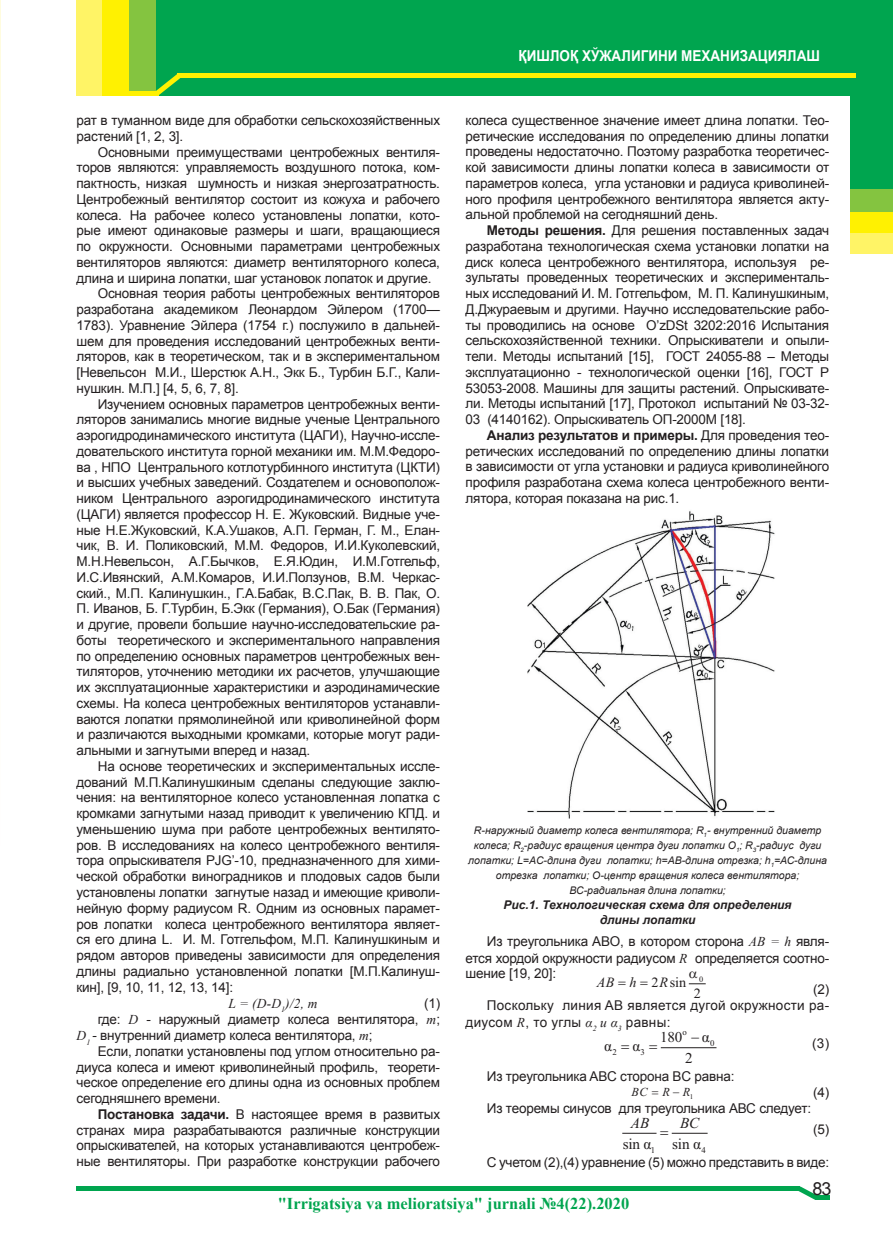
<style>
.page{position:relative;width:893px;height:1259px;background:#fff}
.page>*{position:absolute;margin:0;border:0;box-sizing:border-box;transform-origin:0 0}
.t1{font:18px "Arial";color:#231f20}
.t2{font:700 16.5px "Times New Roman";color:#00a54f}
.t3{font:15.15px "Times New Roman";letter-spacing:-.005em;color:#231f20}
.t4{font:italic 15.15px "Times New Roman";color:#231f20}
.OSN{font:700 15px "Arial";color:#fff;scale:.9 1}
.t5{font:15px "Times New Roman";color:#231f20}
.t6{font:14.25px "Times New Roman";color:#231f20}
.t7{font:italic 14.25px "Times New Roman";color:#231f20}
.t8{font:13.5px/15.8px "Arial";letter-spacing:-.015em;color:#231f20;text-align:justify}
.t9{font:13.5px/16.2px "Arial";letter-spacing:.02em;color:#231f20}
.t10{font:italic 13.5px "Times New Roman";color:#231f20}
.t11{font:italic 12.3px "Times New Roman";color:#231f20}
.t12{font:italic 700 12px "Arial";color:#231f20}
.t13{font:italic 10.5px/15px "Arial";color:#231f20;text-align:center}
.t14{font:8.85px "Times New Roman";color:#231f20}
.t15{font:8.7px "Times New Roman";color:#231f20}
.s1{font-family:"Times New Roman";font-style:italic}
.s2{font-weight:700}
</style>
<div class="page">
<svg style="left:0;top:0;width:1px;height:589px"></svg>
<img style="left:527px;top:511px;width:248px;height:308px">
<hr style="left:661px;top:1047px;width:55px;height:1px;background:#231f20">
<hr style="left:622px;top:1133px;width:34px;height:1px;background:#231f20">
<hr style="left:672px;top:1133px;width:36px;height:1px;background:#231f20">
<div style="left:77px;top:0;width:428px;height:96px;background:#fff466"></div>
<div style="left:103px;top:0;width:432px;height:96px;background:#fff101"></div>
<div style="left:130px;top:0;width:586px;height:96px;background:#84c440"></div>
<div style="left:156px;top:0;width:737px;height:96px;background:#00a54f"></div>
<div style="left:851px;top:159px;width:42px;height:95px;background:#fff466"></div>
<div style="left:851px;top:159px;width:42px;height:73px;background:#fff101"></div>
<div style="left:851px;top:159px;width:42px;height:53px;background:#84c440"></div>
<div style="left:851px;top:94px;width:42px;height:95px;background:#00a54f"></div>
<hr style="left:178px;top:74px;width:678px;height:4px;background:#fff101">
<div style="left:129px;top:91px;width:29px;height:5px;background:#fff101"></div>
<svg style="left:156px;top:74px;width:25px;height:22px"></svg>
<div style="left:76px;top:1186px;width:724px;height:5px;background:#00a54f"></div>
<hr style="left:815px;top:1195px;width:14px;height:4px;background:#00a54f">
<svg style="left:798px;top:1186px;width:19px;height:13px"></svg>
<svg style="left:689px;top:983px;width:17px;height:1px"></svg>
<p class="OSN" style="left:519px;top:45px;width:336px">ҚИШЛОҚ ХЎЖАЛИГИНИ МЕХАНИЗАЦИЯЛАШ</p>
<p class="t8" style="left:77px;top:112px;width:365px">рат в туманном виде для обработки сельскохозяйственных растений [1, 2, 3].</p>
<p class="t8" style="left:77px;top:144px;width:365px;text-indent:21px">Основными преимуществами центробежных вентиля&shy;торов являются: управляемость воздушного потока, ком&shy;пактность, низкая шумность и низкая энергозатратность.<br>Центробежный вентилятор состоит из кожуха и рабочего колеса. На рабочее колесо установлены лопатки, кото&shy;рые имеют одинаковые размеры и шаги, вращающиеся по окружности. Основными параметрами центробежных вентиляторов являются: диаметр вентиляторного колеса, длина и ширина лопатки, шаг установок лопаток и другие.</p>
<p class="t8" style="left:77px;top:285px;width:365px;text-indent:21px">Основная теория работы центробежных вентиляторов разработана академиком Леонардом Эйлером (1700— 1783). Уравнение Эйлера (1754 г.) послужило в дальней&shy;шем для проведения исследований центробежных венти&shy;ляторов, как в теоретическом, так и в экспериментальном [Невельсон М.И., Шерстюк А.Н., Экк Б., Турбин Б.Г., Кали&shy;нушкин. М.П.] [4, 5, 6, 7, 8].</p>
<p class="t8" style="left:77px;top:396px;width:365px;text-indent:21px">Изучением основных параметров центробежных венти&shy;ляторов занимались многие видные ученые Центрального аэрогидродинамического института (ЦАГИ), Научно-иссле&shy;довательского института горной механики им. М.М.Федоро&shy;ва , НПО Центрального котлотурбинного института (ЦКТИ) и высших учебных заведений. Создателем и основополож&shy;ником Центрального аэрогидродинамического института (ЦАГИ) является профессор Н. Е. Жуковский. Видные уче&shy;ные Н.Е.Жуковский, К.А.Ушаков, А.П. Герман, Г. М., Елан&shy;чик, В. И. Поликовский, М.М. Федоров, И.И.Куколевский, М.Н.Невельсон, А.Г.Бычков, Е.Я.Юдин, И.М.Готгельф, И.С.Ивянский, А.М.Комаров, И.И.Ползунов, В.М. Черкас&shy;ский., М.П. Калинушкин., Г.А.Бабак, В.С.Пак, В. В. Пак, О.<br>П. Иванов, Б. Г.Турбин, Б.Экк (Германия), О.Бак (Германия) и другие, провели большие научно-исследовательские ра&shy;боты теоретического и экспериментального направления по определению основных параметров центробежных вен&shy;тиляторов, уточнению методики их расчетов, улучшающие их эксплуатационные характеристики и аэродинамические схемы. На колеса центробежных вентиляторов устанавли&shy;ваются лопатки прямолинейной или криволинейной форм и различаются выходными кромками, которые могут ради&shy;альными и загнутыми вперед и назад.</p>
<p class="t8" style="left:77px;top:758px;width:365px;text-indent:21px">На основе теоретических и экспериментальных иссле&shy;дований М.П.Калинушкиным сделаны следующие заклю&shy;чения: на вентиляторное колесо установленная лопатка с кромками загнутыми назад приводит к увеличению КПД. и уменьшению шума при работе центробежных вентилято&shy;ров. В исследованиях на колесо центробежного вентиля&shy;тора опрыскивателя PJG’-10, предназначенного для хими&shy;ческой обработки виноградников и плодовых садов были установлены лопатки загнутые назад и имеющие криволи&shy;нейную форму радиусом R. Одним из основных парамет&shy;ров лопатки колеса центробежного вентилятора являет&shy;ся его длина L. И. М. Готгельфом, М.П. Калинушкиным и рядом авторов приведены зависимости для определения длины радиально установленной лопатки [М.П.Калинуш&shy;кин], [9, 10, 11, 12, 13, 14]:</p>
<p class="t10" style="left:229px;top:994px;width:90px">L = (D-D<sub>1</sub>)/2, m</p>
<p class="t8" style="left:424px;top:995px;width:18px">(1)</p>
<p class="t8" style="left:77px;top:1011px;width:365px;line-height:16.2px;text-indent:21px">где: <span class="s1">D</span> - наружный диаметр колеса вентилятора, <span class="s1">m</span>;<br><span class="s1">D</span><sub>1</sub> - внутренний диаметр колеса вентилятора, <span class="s1">m</span>;</p>
<p class="t8" style="left:77px;top:1043px;width:365px;text-indent:21px">Если, лопатки установлены под углом относительно ра&shy;диуса колеса и имеют криволинейный профиль, теорети&shy;ческое определение его длины одна из основных проблем сегодняшнего времени.</p>
<p class="t8" style="left:77px;top:1106px;width:365px;text-indent:21px"><span class="s2">Постановка задачи.</span> В настоящее время в развитых странах мира разрабатываются различные конструкции опрыскивателей, на которых устанавливаются центробеж&shy;ные вентиляторы. При разработке конструкции рабочего</p>
<p class="t8" style="left:466px;top:112px;width:365px">колеса существенное значение имеет длина лопатки. Тео&shy;ретические исследования по определению длины лопатки проведены недостаточно. Поэтому разработка теоретичес&shy;кой зависимости длины лопатки колеса в зависимости от параметров колеса, угла установки и радиуса криволиней&shy;ного профиля центробежного вентилятора является акту&shy;альной проблемой на сегодняшний день.</p>
<p class="t8" style="left:466px;top:222px;width:365px;text-indent:21px"><span class="s2">Методы решения.</span> Для решения поставленных задач разработана технологическая схема установки лопатки на диск колеса центробежного вентилятора, используя ре&shy;зультаты проведенных теоретических и эксперименталь&shy;ных исследований И. М. Готгельфом, М. П. Калинушкиным, Д.Джураевым и другими. Научно исследовательские рабо&shy;ты проводились на основе O’zDSt 3202:2016 Испытания сельскохозяйственной техники. Опрыскиватели и опыли&shy;тели. Методы испытаний [15], ГОСТ 24055-88 – Методы эксплуатационно - технологической оценки [16], ГОСТ Р 53053-2008. Машины для защиты растений. Опрыскивате&shy;ли. Методы испытаний [17], Протокол испытаний № 03-32- 03 (4140162). Опрыскиватель ОП-2000М [18].</p>
<p class="t8" style="left:466px;top:427px;width:365px;text-indent:21px"><span class="s2">Анализ результатов и примеры.</span> Для проведения тео&shy;ретических исследований по определению длины лопатки в зависимости от угла установки и радиуса криволинейного профиля разработана схема колеса центробежного венти&shy;лятора, которая показана на рис.1.</p>
<p class="t13" style="left:468px;top:822px;width:360px">R-наружный диаметр колеса вентилятора; R<sub>1</sub>- внутренний диаметр колеса; R<sub>2</sub>-радиус вращения центра дуги лопатки О<sub>1</sub>; R<sub>3</sub>-радиус дуги лопатки; L=AC-длина дуги лопатки; h=АВ-длина отрезка; h<sub>1</sub>=АС-длина отрезка лопатки; О-центр вращения колеса вентилятора;</p>
<p class="t13" style="left:569px;top:882px;width:158px">ВС-радиальная длина лопатки;</p>
<p class="t12" style="left:504px;top:896px;width:290px">Рис.1. Технологическая cхема для определения</p>
<p class="t12" style="left:600px;top:911px;width:97px">длины лопатки</p>
<p class="t8" style="left:466px;top:933px;width:365px;text-indent:21px">Из треугольника ABО, в котором сторона <span class="s1">AB = h</span> явля&shy;ется хордой окружности радиусом <span class="s1">R</span> определяется соотно&shy;шение [19, 20]:</p>
<p class="t6" style="left:694px;top:988px;width:9px">2</p>
<p class="t6" style="left:651px;top:977px;width:53px">2 sin <sup>0</sup></p>
<p class="t7" style="left:597px;top:978px;width:41px">AB h</p>
<p class="t7" style="left:659px;top:978px;width:10px">R</p>
<p class="t8" style="left:813px;top:981px;width:18px">(2)</p>
<p class="t9" style="left:466px;top:997px;width:365px;text-indent:21px">Поскольку линия AB является дугой окружности ра&shy;диусом <span class="s1">R</span>, то углы <span class="s1">α</span><sub>2</sub> <span class="s1">и α</span><sub>3</sub> равны:</p>
<p class="t14" style="left:683px;top:1029px;width:6px">o</p>
<p class="t14" style="left:710px;top:1040px;width:6px">0</p>
<p class="t14" style="left:612px;top:1049px;width:6px">2</p>
<p class="t14" style="left:641px;top:1049px;width:6px">3</p>
<p class="t5" style="left:660px;top:1032px;width:24px">180</p>
<p class="t5" style="left:702px;top:1032px;width:9px">α</p>
<p class="t8" style="left:812px;top:1035px;width:19px">(3)</p>
<p class="t5" style="left:604px;top:1041px;width:9px">α</p>
<p class="t5" style="left:632px;top:1041px;width:9px">α</p>
<p class="t5" style="left:685px;top:1053px;width:9px">2</p>
<p class="t8" style="left:487px;top:1068px;width:249px">Из треугольника ABС сторона BС равна:</p>
<p class="t11" style="left:632px;top:1087px;width:63px">BC R R<sub>1</sub></p>
<p class="t8" style="left:813px;top:1084px;width:18px">(4)</p>
<p class="t8" style="left:487px;top:1100px;width:326px">Из теоремы синусов для треугольника АВС следует:</p>
<p class="t15" style="left:651px;top:1147px;width:6px">1</p>
<p class="t15" style="left:701px;top:1147px;width:6px">4</p>
<p class="t4" style="left:631px;top:1117px;width:20px">AB</p>
<p class="t4" style="left:680px;top:1117px;width:21px">BC</p>
<p class="t8" style="left:813px;top:1121px;width:18px">(5)</p>
<p class="t8" style="left:487px;top:1153px;width:344px">С учетом (2),(4) уравнение (5) можно представить в виде:</p>
<p class="t2" style="left:278px;top:1191px;width:353px">"Irrigatsiya va melioratsiya" jurnali №4(22).2020</p>
<p class="t3" style="left:623px;top:1138px;width:30px">sin α</p>
<p class="t3" style="left:672px;top:1138px;width:30px">sin α</p>
<p class="t1" style="left:813px;top:1176px;width:20px">83</p>
</div>
